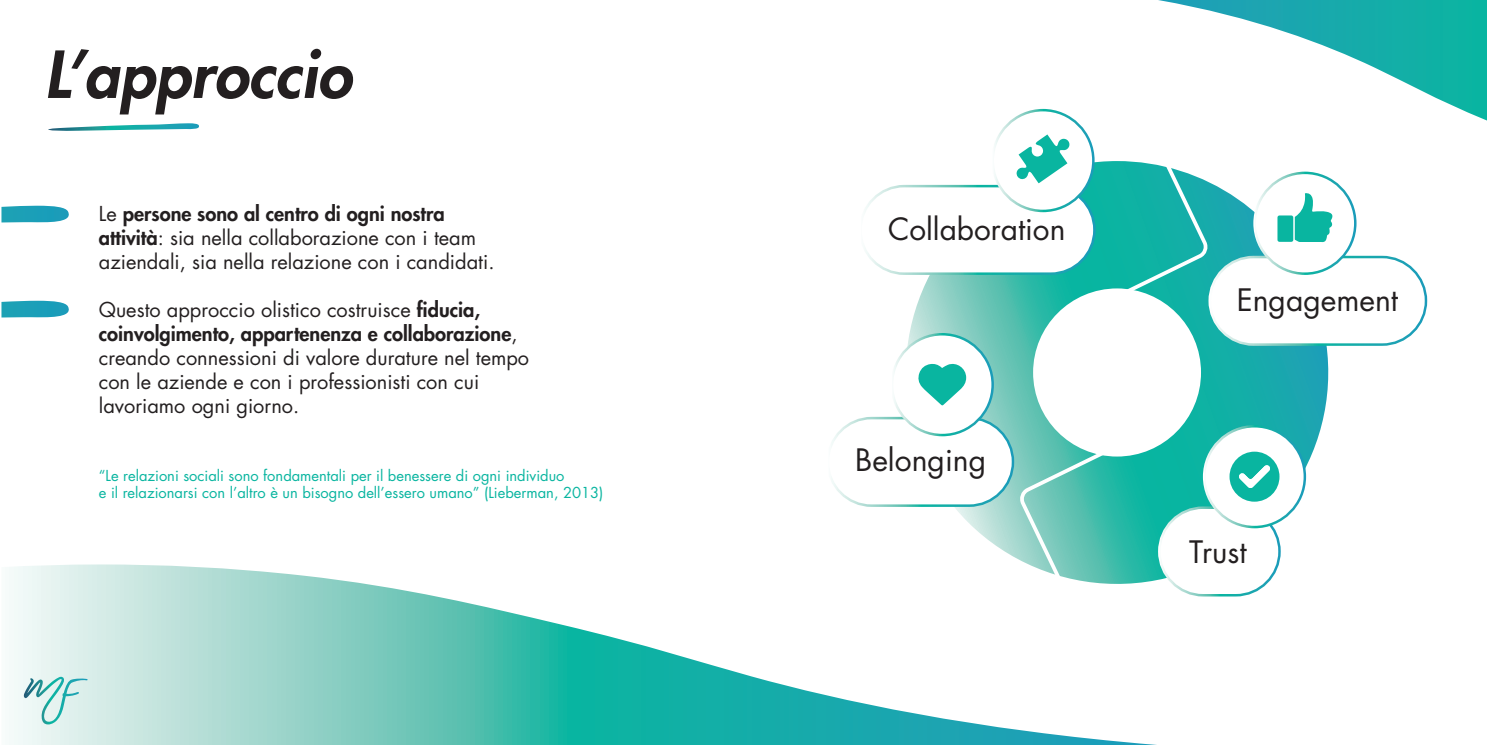
<style>
.page{position:relative;width:1487px;height:745px;background:#fff}
.page>*{position:absolute;margin:0;border:0;box-sizing:border-box;transform-origin:0 0}
.t1{font:italic 800 63px "Futura Std";color:#231f20}
.t2{font:30px "Futura Std";color:#231f20}
.t3{font:29.75px "Futura Std";color:#231f20}
.t4{font:20px/24px "Futura Std";color:#231f20}
.t5{font:14.75px/17.6px "Futura Std";color:#09b5a0}
.s1{font-weight:800}
</style>
<div class="page">
<svg style="left:9px;top:564px;width:1136px;height:180px"></svg>
<svg style="left:1px;top:205px;width:68px;height:18px"></svg>
<svg style="left:1px;top:300px;width:68px;height:18px"></svg>
<svg style="left:1158px;top:0;width:329px;height:120px"></svg>
<svg style="left:879px;top:161px;width:476px;height:449px"></svg>
<svg style="left:24px;top:676px;width:64px;height:48px;background:#bfe2e0"></svg>
<svg style="left:48px;top:123px;width:151px;height:8px"></svg>
<div style="left:1033px;top:288px;width:168px;height:168px;background:#fff;border-radius:50%"></div>
<div style="left:860px;top:186px;width:234px;height:87px;background:#fff;border-radius:44px"></div>
<div style="left:859px;top:185px;width:237px;height:90px;border:2px solid #fff;border-radius:44px"></div>
<div style="left:993px;top:110px;width:100px;height:101px;background:#fff;border-radius:50%"></div>
<div style="left:991px;top:109px;width:103px;height:103px;border:2px solid #fff;border-radius:50%"></div>
<div style="left:828px;top:418px;width:185px;height:87px;background:#fff;border-radius:44px"></div>
<div style="left:826px;top:416px;width:188px;height:90px;border:2px solid #fff;border-radius:44px"></div>
<div style="left:892px;top:334px;width:101px;height:101px;background:#fff;border-radius:50%"></div>
<div style="left:891px;top:333px;width:103px;height:103px;border:2px solid #fff;border-radius:50%"></div>
<div style="left:1210px;top:257px;width:216px;height:87px;background:#fff;border-radius:44px"></div>
<div style="left:1208px;top:255px;width:219px;height:90px;border:2px solid #fff;border-radius:44px"></div>
<div style="left:1254px;top:173px;width:101px;height:100px;background:#fff;border-radius:50%"></div>
<div style="left:1253px;top:171px;width:103px;height:104px;border:2px solid #fff;border-radius:50%"></div>
<svg style="left:1120px;top:161px;width:90px;height:136px;background:#2db9b0"></svg>
<svg style="left:1018px;top:448px;width:90px;height:136px;background:#79cbbe"></svg>
<div style="left:1159px;top:507px;width:120px;height:88px;background:#fff;border-radius:44px"></div>
<div style="left:1158px;top:506px;width:123px;height:90px;border:2px solid #fff;border-radius:44px"></div>
<div style="left:1204px;top:426px;width:101px;height:100px;background:#fff;border-radius:50%"></div>
<div style="left:1203px;top:425px;width:103px;height:103px;border:2px solid #fff;border-radius:50%"></div>
<svg style="left:1016px;top:134px;width:53px;height:49px"></svg>
<svg style="left:918px;top:363px;width:48px;height:42px"></svg>
<svg style="left:1277px;top:193px;width:56px;height:49px"></svg>
<svg style="left:1229px;top:451px;width:50px;height:50px"></svg>
<h1 class="t1" style="left:45px;top:35px;width:308px">L’approccio</h1>
<p class="t4" style="left:99px;top:201px;width:397px">Le <span class="s1">persone sono al centro di ogni nostra attività</span>: sia nella collaborazione con i team aziendali, sia nella relazione con i candidati.</p>
<p class="t4" style="left:99px;top:297px;width:432px">Questo approccio olistico costruisce <span class="s1">fiducia, coinvolgimento, appartenenza e collaborazione</span>, creando connessioni di valore durature nel tempo con le aziende e con i professionisti con cui lavoriamo ogni giorno.</p>
<p class="t5" style="left:99px;top:466px;width:506px">“Le relazioni sociali sono fondamentali per il benessere di ogni individuo<br>e il relazionarsi con l’altro è un bisogno dell’essero umano” (Lieberman, 2013)</p>
<h3 class="t3" style="left:888px;top:210px;width:179px">Collaboration</h3>
<h2 class="t2" style="left:855px;top:440px;width:132px">Belonging</h2>
<h2 class="t2" style="left:1237px;top:280px;width:163px">Engagement</h2>
<h2 class="t2" style="left:1189px;top:532px;width:59px">Trust</h2>
</div>
